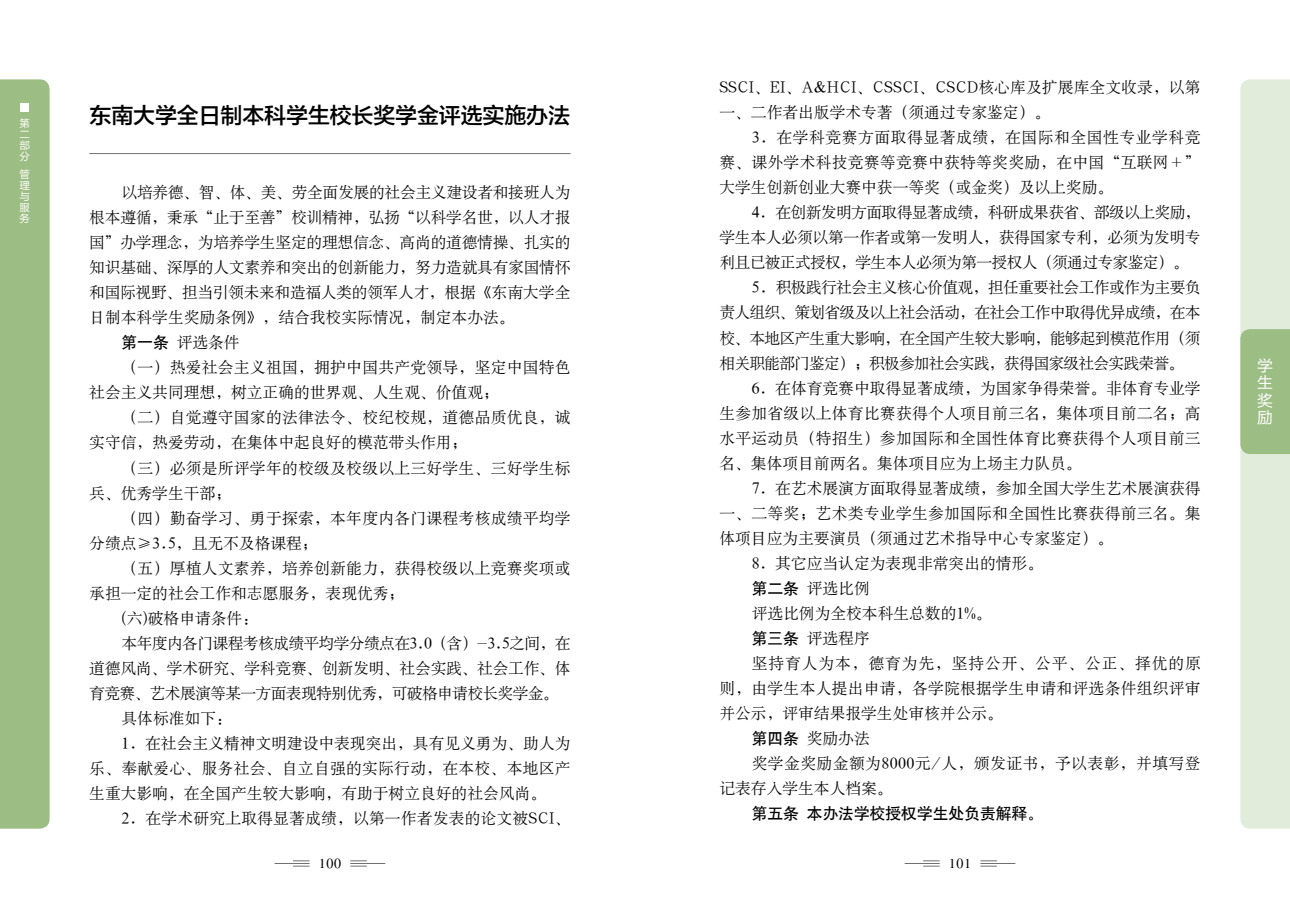
<style>
.page{position:relative;width:1290px;height:918px;background:#fff}
.page>*{position:absolute;margin:0;border:0;box-sizing:border-box;transform-origin:0 0}
.t1{font:22.05px "FZLTZHK GBK1 0";letter-spacing:-.01em;color:#000}
.t2{font:15.75px/25px "H Ya 6 gj";color:#000}
.t3{font:15.75px "H Ya 6 gj";letter-spacing:.02em;color:#000}
.t4{font:15.75px "H Ya 6 gj";letter-spacing:-.04em;color:#000}
.t5{font:15.75px "H Ya 6 gj";letter-spacing:-.045em;color:#000}
.t6{font:15.75px "H Ya 6 gj";letter-spacing:-.035em;color:#000}
.t7{font:15.75px "H Ya 6 gj";letter-spacing:-.02em;color:#000}
.t8{font:15.75px "H Ya 6 gj";letter-spacing:-.05em;color:#000}
.t9{font:15.75px "H Ya 6 gj";letter-spacing:.03em;color:#000}
.t10{font:15.75px "H Ya 6 gj";letter-spacing:.06em;color:#000}
.t11{font:15.75px "H Yb 1 gj";color:#000}
.t12{font:15.75px/17.3px "FZLTHK GBK1 0";color:#fff;text-align:justify}
.t13{font:14px "Times";letter-spacing:.05em;color:#000}
.t14{font:10.5px/11px "FZLTHK GBK1 0";color:#fff;text-align:justify}
.s1{font-family:"H Yb 1 gj"}
</style>
<div class="page">
<hr style="left:350px;top:863px;width:35px;height:1px;background:#727171">
<svg style="left:350px;top:860px;width:17px;height:7px"></svg>
<hr style="left:275px;top:863px;width:35px;height:1px;background:#727171">
<svg style="left:293px;top:860px;width:17px;height:7px"></svg>
<hr style="left:980px;top:863px;width:35px;height:1px;background:#727171">
<svg style="left:980px;top:860px;width:17px;height:7px"></svg>
<hr style="left:905px;top:863px;width:35px;height:1px;background:#727171">
<svg style="left:923px;top:860px;width:17px;height:7px"></svg>
<div style="left:0;top:79px;width:50px;height:749px;background:#9cbd83"></div>
<div style="left:21px;top:103px;width:8px;height:8px;background:#fff"></div>
<hr style="left:89px;top:153px;width:481px;height:1px;background:#727171">
<svg style="left:1240px;top:79px;width:50px;height:749px;background:#d6e4cc"></svg>
<p class="t14" style="left:20px;top:118px;width:12px">第二部分</p>
<p class="t14" style="left:20px;top:169px;width:12px">管理与服务</p>
<h1 class="t1" style="left:90px;top:103px;width:482px">东南大学全日制本科学生校长奖学金评选实施办法</h1>
<p class="t7" style="left:122px;top:184px;width:450px">以培养德、智、体、美、劳全面发展的社会主义建设者和接班人为</p>
<p class="t2" style="left:89px;top:205px;width:483px">根本遵循，秉承“止于至善”校训精神，弘扬“以科学名世，以人才报</p>
<p class="t2" style="left:89px;top:230px;width:483px">国”办学理念，为培养学生坚定的理想信念、高尚的道德情操、扎实的</p>
<p class="t2" style="left:89px;top:255px;width:483px">知识基础、深厚的人文素养和突出的创新能力，努力造就具有家国情怀</p>
<p class="t7" style="left:89px;top:285px;width:483px">和国际视野、担当引领未来和造福人类的领军人才，根据《东南大学全</p>
<p class="t2" style="left:89px;top:305px;width:427px">日制本科学生奖励条例》，结合我校实际情况，制定本办法。</p>
<p class="t2" style="left:122px;top:330px;width:120px"><span class="s1">第一条</span>评选条件</p>
<p class="t3" style="left:122px;top:360px;width:451px">（一）热爱社会主义祖国，拥护中国共产党领导，坚定中国特色</p>
<p class="t2" style="left:89px;top:380px;width:411px">社会主义共同理想，树立正确的世界观、人生观、价值观；</p>
<p class="t3" style="left:122px;top:410px;width:451px">（二）自觉遵守国家的法律法令、校纪校规，道德品质优良，诚</p>
<p class="t2" style="left:89px;top:430px;width:379px">实守信，热爱劳动，在集体中起良好的模范带头作用；</p>
<p class="t3" style="left:122px;top:460px;width:451px">（三）必须是所评学年的校级及校级以上三好学生、三好学生标</p>
<p class="t2" style="left:89px;top:480px;width:143px">兵、优秀学生干部；</p>
<p class="t3" style="left:122px;top:510px;width:451px">（四）勤奋学习、勇于探索，本年度内各门课程考核成绩平均学</p>
<p class="t2" style="left:89px;top:530px;width:230px">分绩点≥3.5，且无不及格课程；</p>
<p class="t3" style="left:122px;top:560px;width:451px">（五）厚植人文素养，培养创新能力，获得校级以上竞赛奖项或</p>
<p class="t2" style="left:89px;top:580px;width:317px">承担一定的社会工作和志愿服务，表现优秀；</p>
<p class="t2" style="left:122px;top:605px;width:138px">(六)破格申请条件：</p>
<p class="t6" style="left:122px;top:635px;width:450px">本年度内各门课程考核成绩平均学分绩点在3.0（含）-3.5之间，在</p>
<p class="t2" style="left:89px;top:655px;width:483px">道德风尚、学术研究、学科竞赛、创新发明、社会实践、社会工作、体</p>
<p class="t4" style="left:89px;top:685px;width:471px">育竞赛、艺术展演等某一方面表现特别优秀，可破格申请校长奖学金。</p>
<p class="t2" style="left:122px;top:705px;width:112px">具体标准如下：</p>
<p class="t2" style="left:122px;top:730px;width:450px">1．在社会主义精神文明建设中表现突出，具有见义勇为、助人为</p>
<p class="t3" style="left:89px;top:760px;width:483px">乐、奉献爱心、服务社会、自立自强的实际行动，在本校、本地区产</p>
<p class="t2" style="left:89px;top:780px;width:458px">生重大影响，在全国产生较大影响，有助于树立良好的社会风尚。</p>
<p class="t2" style="left:122px;top:806px;width:450px">2．在学术研究上取得显著成绩，以第一作者发表的论文被SCI、</p>
<p class="t2" style="left:719px;top:75px;width:483px">SSCI、EI、A&amp;HCI、CSSCI、CSCD核心库及扩展库全文收录，以第一、二作者出版学术专著（须通过专家鉴定）。</p>
<p class="t2" style="left:719px;top:125px;width:483px;text-align:justify;text-indent:32px">3．在学科竞赛方面取得显著成绩，在国际和全国性专业学科竞赛、课外学术科技竞赛等竞赛中获特等奖奖励，在中国“互联网＋”大学生创新创业大赛中获一等奖（或金奖）及以上奖励。</p>
<p class="t6" style="left:752px;top:205px;width:450px">4．在创新发明方面取得显著成绩，科研成果获省、部级以上奖励，</p>
<p class="t2" style="left:719px;top:225px;width:483px">学生本人必须以第一作者或第一发明人，获得国家专利，必须为发明专</p>
<p class="t4" style="left:719px;top:255px;width:471px">利且已被正式授权，学生本人必须为第一授权人（须通过专家鉴定）。</p>
<p class="t4" style="left:752px;top:280px;width:450px">5．积极践行社会主义核心价值观，担任重要社会工作或作为主要负</p>
<p class="t5" style="left:719px;top:305px;width:483px">责人组织、策划省级及以上社会活动，在社会工作中取得优异成绩，在本</p>
<p class="t5" style="left:719px;top:330px;width:483px">校、本地区产生重大影响，在全国产生较大影响，能够起到模范作用（须</p>
<p class="t8" style="left:719px;top:355px;width:466px">相关职能部门鉴定）；积极参加社会实践，获得国家级社会实践荣誉。</p>
<p class="t2" style="left:752px;top:375px;width:450px">6．在体育竞赛中取得显著成绩，为国家争得荣誉。非体育专业学</p>
<p class="t3" style="left:719px;top:405px;width:483px">生参加省级以上体育比赛获得个人项目前三名，集体项目前二名；高</p>
<p class="t3" style="left:719px;top:430px;width:483px">水平运动员（特招生）参加国际和全国性体育比赛获得个人项目前三</p>
<p class="t2" style="left:719px;top:450px;width:364px">名、集体项目前两名。集体项目应为上场主力队员。</p>
<p class="t2" style="left:752px;top:475px;width:450px">7．在艺术展演方面取得显著成绩，参加全国大学生艺术展演获得</p>
<p class="t3" style="left:719px;top:505px;width:483px">一、二等奖；艺术类专业学生参加国际和全国性比赛获得前三名。集</p>
<p class="t2" style="left:719px;top:525px;width:395px">体项目应为主要演员（须通过艺术指导中心专家鉴定）。</p>
<p class="t2" style="left:752px;top:550px;width:293px">8．其它应当认定为表现非常突出的情形。</p>
<p class="t2" style="left:752px;top:575px;width:120px"><span class="s1">第二条</span>评选比例</p>
<p class="t2" style="left:752px;top:600px;width:241px">评选比例为全校本科生总数的1%。</p>
<p class="t2" style="left:752px;top:625px;width:120px"><span class="s1">第三条</span>评选程序</p>
<p class="t10" style="left:752px;top:655px;width:451px">坚持育人为本，德育为先，坚持公开、公平、公正、择优的原</p>
<p class="t3" style="left:719px;top:680px;width:483px">则，由学生本人提出申请，各学院根据学生申请和评选条件组织评审</p>
<p class="t2" style="left:719px;top:701px;width:285px">并公示，评审结果报学生处审核并公示。</p>
<p class="t2" style="left:752px;top:726px;width:120px"><span class="s1">第四条</span>奖励办法</p>
<p class="t9" style="left:752px;top:755px;width:450px">奖学金奖励金额为8000元/人，颁发证书，予以表彰，并填写登</p>
<p class="t2" style="left:719px;top:776px;width:175px">记表存入学生本人档案。</p>
<p class="t11" style="left:752px;top:805px;width:293px">第五条 本办法学校授权学生处负责解释。</p>
<p class="t13" style="left:319px;top:855px;width:24px">100</p>
<p class="t13" style="left:949px;top:855px;width:24px">101</p>
<p class="t12" style="left:1257px;top:357px;width:17px">学生奖励</p>
</div>
